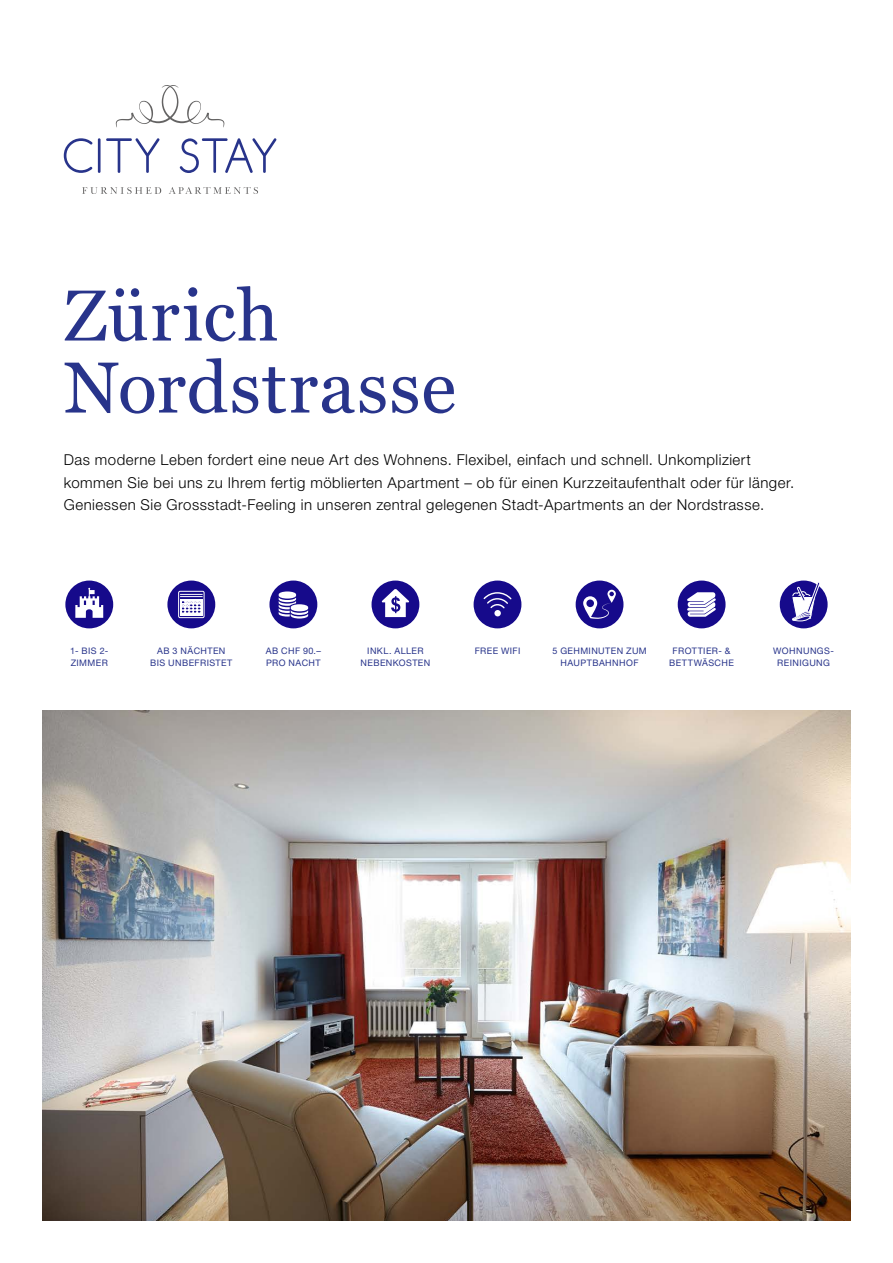
<style>
.page{position:relative;width:893px;height:1263px;background:#fff}
.page>*{position:absolute;margin:0;border:0;box-sizing:border-box;transform-origin:0 0}
.t1{font:72px/72px "Georgia";letter-spacing:.015em;color:#28348b}
.t2{font:300 15px/22.5px "Helvetica Neue";letter-spacing:.03em;color:#000}
.t3{font:9px/12px "Helvetica Neue";letter-spacing:.045em;color:#28348b;text-align:center}
</style>
<div class="page">
<svg style="left:64px;top:138px;width:28px;height:35px"></svg>
<svg style="left:98px;top:138px;width:61px;height:35px"></svg>
<svg style="left:180px;top:138px;width:96px;height:35px"></svg>
<svg style="left:116px;top:85px;width:108px;height:42px"></svg>
<svg style="left:82px;top:187px;width:79px;height:7px"></svg>
<svg style="left:169px;top:187px;width:89px;height:7px"></svg>
<div style="left:372px;top:580px;width:47px;height:48px;background:#160a8b;border-radius:50%"></div>
<svg style="left:381px;top:589px;width:28px;height:28px"></svg>
<div style="left:167px;top:580px;width:48px;height:48px;background:#160a8b;border-radius:50%"></div>
<div style="left:179px;top:591px;width:25px;height:27px;background:#2f2497"></div>
<div style="left:178px;top:591px;width:26px;height:27px;border:1px solid #fff"></div>
<div style="left:180px;top:599px;width:23px;height:17px;background:#fff"></div>
<svg style="left:180px;top:594px;width:23px;height:19px"></svg>
<div style="left:269px;top:580px;width:48px;height:48px;background:#160a8b;border-radius:50%"></div>
<svg style="left:278px;top:591px;width:31px;height:28px"></svg>
<div style="left:474px;top:580px;width:47px;height:48px;background:#160a8b;border-radius:50%"></div>
<div style="left:494px;top:610px;width:7px;height:6px;background:#fff;border-radius:50%"></div>
<svg style="left:483px;top:592px;width:29px;height:17px"></svg>
<div style="left:780px;top:580px;width:48px;height:48px;background:#160a8b;border-radius:50%"></div>
<svg style="left:792px;top:581px;width:28px;height:41px"></svg>
<svg style="left:678px;top:580px;width:47px;height:48px"></svg>
<div style="left:65px;top:580px;width:48px;height:48px;background:#160a8b;border-radius:50%"></div>
<svg style="left:75px;top:588px;width:28px;height:30px"></svg>
<div style="left:576px;top:580px;width:47px;height:48px;background:#160a8b;border-radius:50%"></div>
<svg style="left:607px;top:590px;width:9px;height:13px"></svg>
<svg style="left:609px;top:592px;width:5px;height:4px"></svg>
<svg style="left:590px;top:603px;width:20px;height:16px"></svg>
<svg style="left:583px;top:596px;width:14px;height:22px"></svg>
<div style="left:586px;top:599px;width:8px;height:8px;background:#160a8b;border-radius:50%"></div>
<img style="left:43px;top:710px;width:807px;height:510px">
<h1 class="t1" style="left:64px;top:279px;width:394px">Zürich<br>Nordstrasse</h1>
<p class="t2" style="left:64px;top:448px;width:732px">Das moderne Leben fordert eine neue Art des Wohnens. Flexibel, einfach und schnell. Unkompliziert kommen Sie bei uns zu Ihrem fertig möblierten Apartment – ob für einen Kurzzeitaufenthalt oder für länger.<br>Geniessen Sie Grossstadt-Feeling in unseren zentral gelegenen Stadt-Apartments an der Nordstrasse.</p>
<p class="t3" style="left:150px;top:645px;width:84px">AB 3 NÄCHTEN<br>BIS UNBEFRISTET</p>
<p class="t3" style="left:266px;top:645px;width:57px;text-align:left">AB CHF 90.–<br>PRO NACHT</p>
<p class="t3" style="left:70px;top:645px;width:40px">1- BIS 2-</p>
<p class="t3" style="left:475px;top:645px;width:47px">FREE WIFI</p>
<p class="t3" style="left:71px;top:657px;width:39px">ZIMMER</p>
<p class="t3" style="left:361px;top:645px;width:71px">INKL. ALLER<br>NEBENKOSTEN</p>
<p class="t3" style="left:552px;top:645px;width:96px">5 GEHMINUTEN ZUM<br>HAUPTBAHNHOF</p>
<p class="t3" style="left:669px;top:645px;width:66px">FROTTIER- &amp;<br>BETTWÄSCHE</p>
<p class="t3" style="left:773px;top:645px;width:62px">WOHNUNGS-<br>REINIGUNG</p>
</div>
